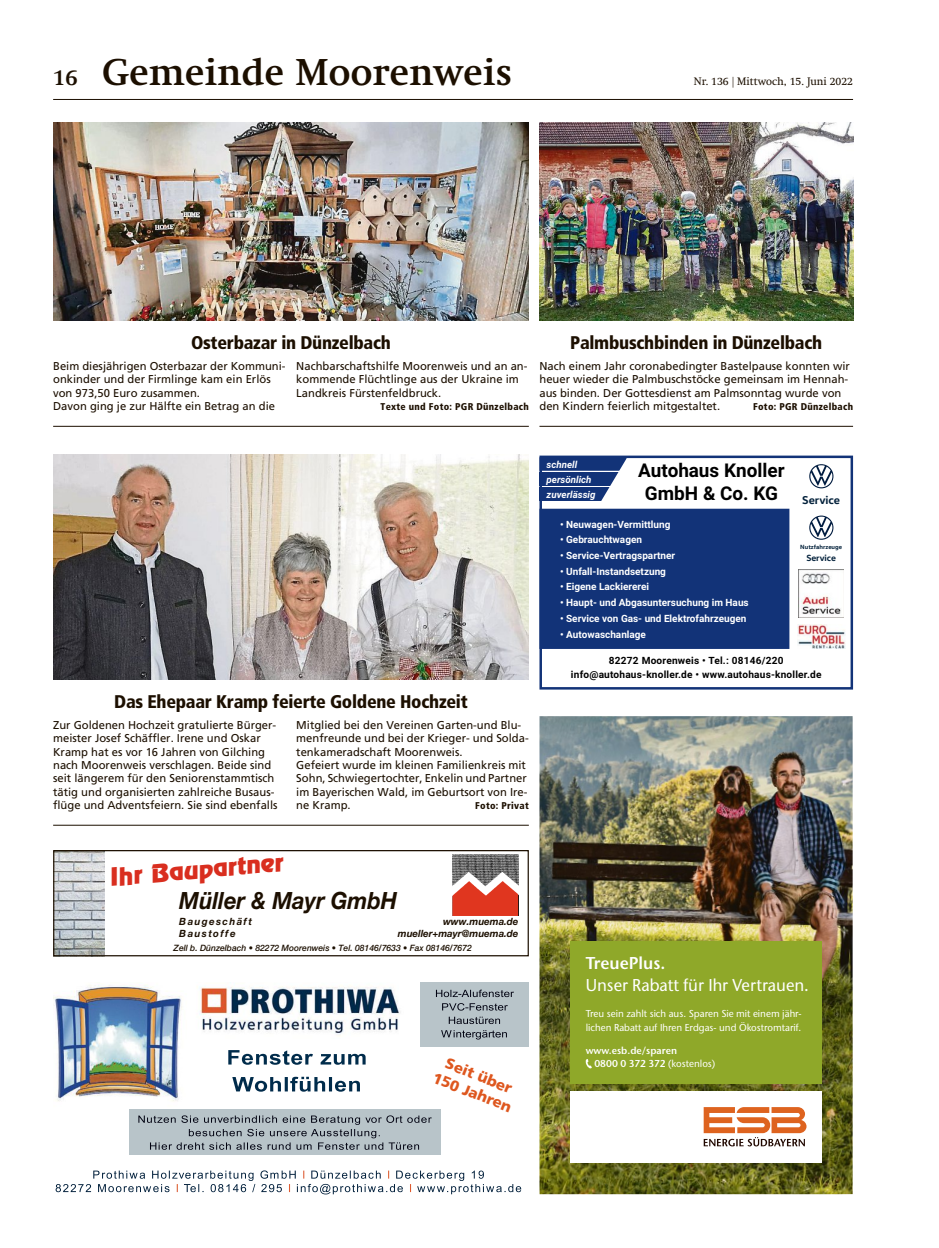
<style>
.page{position:relative;width:939px;height:1248px;background:#fff}
.page>*{position:absolute;margin:0;border:0;box-sizing:border-box;transform-origin:0 0}
.t1{font:700 36.62px "Swift";letter-spacing:.01em;color:#1c0f00}
.t2{font:italic 700 23.75px "Helvetica Neue LT Std";color:#1c0f00;scale:.92 1}
.t3{font:22.5px "Revue Std";color:#d92e1f;scale:1.05 1}
.t4{font:700 19px/22.8px "Roboto";color:#000;text-align:center}
.t5{font:900 condensed 18.38px "Frutiger";letter-spacing:-.015em;color:#1c0f00}
.t6{font:500 17.12px "Stone Sans ITC Std";color:#fff;scale:.96 1}
.t7{font:600 17.12px "Stone Sans ITC Std";color:#fff;scale:.96 1}
.t8{font:900 15px/18px "Frutiger";color:#de571f;text-align:center}
.t9{font:700 11.5px "VW Head";color:#03213b}
.t10{font:11.38px/13.2px "Frutiger";color:#1c0f00}
.t11{font:10.75px "Swift";color:#1c0f00}
.t12{font:700 10px "Roboto";color:#fff}
.t13{font:500 10px/13.5px "Stone Sans ITC Std";color:#fff;scale:.96 1}
.t14{font:700 10px/14.9px "Roboto";letter-spacing:.02em;color:#000;text-align:center}
.t15{font:600 10px/13.5px "Stone Sans ITC Std";color:#fff;scale:.96 1}
.t16{font:italic 700 10px/12px "Helvetica Neue LT Std";color:#1c0f00;text-align:right}
.t17{font:italic 700 10px/11.2px "Helvetica Neue LT Std";letter-spacing:.14em;color:#1c0f00}
.t18{font:900 condensed 9.88px "Frutiger";letter-spacing:.03em;color:#1c0f00}
.t19{font:italic 700 9.75px/15px "Roboto";color:#fff}
.t20{font:700 9px "VW Head";color:#03213b}
.t21{font:italic 500 8.75px "Helvetica Neue LT Std";color:#1c0f00}
.t22{font:700 6.12px "VW Head";color:#03213b}
.s1{font-size:21.5px}
.s2{font-weight:500}
</style>
<div class="page">
<img style="left:53px;top:982px;width:476px;height:211px">
<img style="left:93px;top:1170px;width:225px;height:8px">
<img style="left:321px;top:1170px;width:163px;height:10px">
<img style="left:211px;top:1183px;width:63px;height:9px">
<img style="left:297px;top:1183px;width:187px;height:11px">
<svg style="left:508px;top:1183px;width:13px;height:8px"></svg>
<img style="left:228px;top:1049px;width:138px;height:15px">
<div style="left:130px;top:1109px;width:311px;height:45px;background:#b8c4c9"></div>
<img style="left:138px;top:1115px;width:179px;height:7px">
<img style="left:337px;top:1115px;width:93px;height:7px">
<img style="left:189px;top:1128px;width:187px;height:10px">
<img style="left:150px;top:1142px;width:205px;height:7px">
<img style="left:357px;top:1142px;width:62px;height:7px">
<div style="left:420px;top:982px;width:108px;height:64px;background:#b8c4c9"></div>
<img style="left:436px;top:989px;width:78px;height:8px">
<img style="left:442px;top:1003px;width:66px;height:7px">
<img style="left:449px;top:1016px;width:51px;height:7px">
<img style="left:441px;top:1030px;width:66px;height:9px">
<svg style="left:429px;top:1054px;width:91px;height:65px"></svg>
<img style="left:55px;top:852px;width:49px;height:102px">
<div style="left:53px;top:850px;width:476px;height:106px;border:1px solid #1c0f00"></div>
<img style="left:452px;top:854px;width:66px;height:22px">
<img style="left:452px;top:876px;width:66px;height:39px">
<img style="left:539px;top:716px;width:314px;height:477px">
<div style="left:570px;top:940px;width:252px;height:143px;background:#8fa829"></div>
<svg style="left:585px;top:1059px;width:7px;height:10px"></svg>
<div style="left:570px;top:1091px;width:252px;height:71px;background:#fff"></div>
<svg style="left:704px;top:1107px;width:103px;height:39px"></svg>
<svg style="left:542px;top:458px;width:247px;height:191px;fill:#123378"></svg>
<div style="left:539px;top:472px;width:88px;height:13px;background:#123378"></div>
<div style="left:539px;top:487px;width:88px;height:13px;background:#123378"></div>
<svg style="left:599px;top:458px;width:34px;height:47px"></svg>
<div style="left:539px;top:455px;width:314px;height:234px;border:2px solid #123378"></div>
<img style="left:798px;top:569px;width:46px;height:48px">
<svg style="left:809px;top:464px;width:24px;height:24px"></svg>
<svg style="left:809px;top:515px;width:24px;height:24px"></svg>
<img style="left:797px;top:625px;width:48px;height:24px">
<hr style="left:53px;top:99px;width:800px;height:1px;background:#1c0f00">
<hr style="left:539px;top:426px;width:314px;height:1px;background:#1c0f00">
<img style="left:539px;top:122px;width:314px;height:198px">
<hr style="left:53px;top:426px;width:476px;height:1px;background:#1c0f00">
<img style="left:53px;top:122px;width:476px;height:198px">
<hr style="left:53px;top:825px;width:476px;height:1px;background:#1c0f00">
<img style="left:53px;top:454px;width:476px;height:225px">
<h1 class="t1" style="left:53px;top:59px;width:460px"><span class="s1">16</span> Gemeinde Moorenweis</h1>
<p class="t11" style="left:694px;top:77px;width:161px">Nr. 136 | Mittwoch, 15. Juni 2022</p>
<h3 class="t5" style="left:191px;top:336px;width:201px">Osterbazar in Dünzelbach</h3>
<p class="t10" style="left:53px;top:361px;width:234px">Beim diesjährigen Osterbazar der Kommuni&shy;onkinder und der Firmlinge kam ein Erlös von 973,50 Euro zusammen.<br>Davon ging je zur Hälfte ein Betrag an die</p>
<p class="t10" style="left:296px;top:361px;width:233px">Nachbarschaftshilfe Moorenweis und an an&shy;kommende Flüchtlinge aus der Ukraine im<br>Landkreis Fürstenfeldbruck.</p>
<p class="t18" style="left:381px;top:403px;width:150px">Texte und Foto: PGR Dünzelbach</p>
<h3 class="t5" style="left:570px;top:336px;width:253px">Palmbuschbinden in Dünzelbach</h3>
<p class="t10" style="left:539px;top:361px;width:312px">Nach einem Jahr coronabedingter Bastelpause konnten wir heuer wieder die Palmbuschstöcke gemeinsam im Hennah&shy;aus binden. Der Gottesdienst am Palmsonntag wurde von den Kindern feierlich mitgestaltet.</p>
<p class="t18" style="left:753px;top:403px;width:101px">Foto: PGR Dünzelbach</p>
<h3 class="t5" style="left:114px;top:694px;width:355px">Das Ehepaar Kramp feierte Goldene Hochzeit</h3>
<p class="t10" style="left:53px;top:719px;width:226px">Zur Goldenen Hochzeit gratulierte Bürger&shy;meister Josef Schäffler. Irene und Oskar Kramp hat es vor 16 Jahren von Gilching nach Moorenweis verschlagen. Beide sind seit längerem für den Seniorenstammtisch tätig und organisierten zahlreiche Busaus&shy;flüge und Adventsfeiern. Sie sind ebenfalls</p>
<p class="t10" style="left:296px;top:719px;width:234px">Mitglied bei den Vereinen Garten-und Blu&shy;menfreunde und bei der Krieger- und Solda&shy;tenkameradschaft Moorenweis.<br>Gefeiert wurde im kleinen Familienkreis mit Sohn, Schwiegertochter, Enkelin und Partner im Bayerischen Wald, im Geburtsort von Ire&shy;ne Kramp.</p>
<p class="t18" style="left:475px;top:802px;width:55px">Foto: Privat</p>
<p class="t19" style="left:547px;top:457px;width:50px">schnell persönlich zuverlässig</p>
<h3 class="t4" style="left:638px;top:461px;width:148px">Autohaus Knoller<br>GmbH &amp; Co. KG</h3>
<p class="t12" style="left:560px;top:520px;width:112px">• Neuwagen-Vermittlung</p>
<p class="t12" style="left:560px;top:536px;width:84px">• Gebrauchtwagen</p>
<p class="t12" style="left:560px;top:552px;width:117px">• Service-Vertragspartner</p>
<p class="t12" style="left:560px;top:567px;width:107px">• Unfall-Instandsetzung</p>
<p class="t12" style="left:560px;top:583px;width:91px">• Eigene Lackiererei</p>
<p class="t12" style="left:560px;top:599px;width:190px">• Haupt- und Abgasuntersuchung im Haus</p>
<p class="t12" style="left:560px;top:614px;width:188px">• Service von Gas- und Elektrofahrzeugen</p>
<p class="t12" style="left:560px;top:630px;width:87px">• Autowaschanlage</p>
<p class="t9" style="left:802px;top:496px;width:39px">Service</p>
<p class="t22" style="left:800px;top:545px;width:43px">Nutzfahrzeuge</p>
<p class="t20" style="left:806px;top:554px;width:31px">Service</p>
<p class="t14" style="left:571px;top:653px;width:252px">82272 Moorenweis • Tel.: 08146/220 info@autohaus-knoller.de • www.autohaus-knoller.de</p>
<h3 class="t3" style="left:108px;top:865px;width:168px;rotate:-5deg">Ihr Baupartner</h3>
<h2 class="t2" style="left:179px;top:891px;width:238px">Müller &amp; Mayr GmbH</h2>
<p class="t17" style="left:179px;top:917px;width:74px">Baugeschäft<br>Baustoffe</p>
<p class="t21" style="left:174px;top:942px;width:300px">Zell b. Dünzelbach • 82272 Moorenweis • Tel. 08146/7633 • Fax 08146/7672</p>
<p class="t16" style="left:398px;top:915px;width:122px">www.muema.de mueller+mayr@muema.de</p>
<h3 class="t8" style="left:443px;top:1051px;width:85px;rotate:21deg">Seit über<br>150 Jahren</h3>
<h3 class="t7" style="left:586px;top:953px;width:85px">TreuePlus.</h3>
<h3 class="t6" style="left:586px;top:979px;width:234px">Unser Rabatt für Ihr Vertrauen.</h3>
<p class="t13" style="left:586px;top:1008px;width:226px">Treu sein zahlt sich aus. Sparen Sie mit einem jähr&shy;lichen Rabatt auf Ihren Erdgas- und Ökostromtarif.</p>
<p class="t15" style="left:594px;top:1043px;width:128px;text-indent:-9px">www.esb.de/sparen<br>0800 0 372 372 <span class="s2">(kostenlos)</span></p>
</div>
